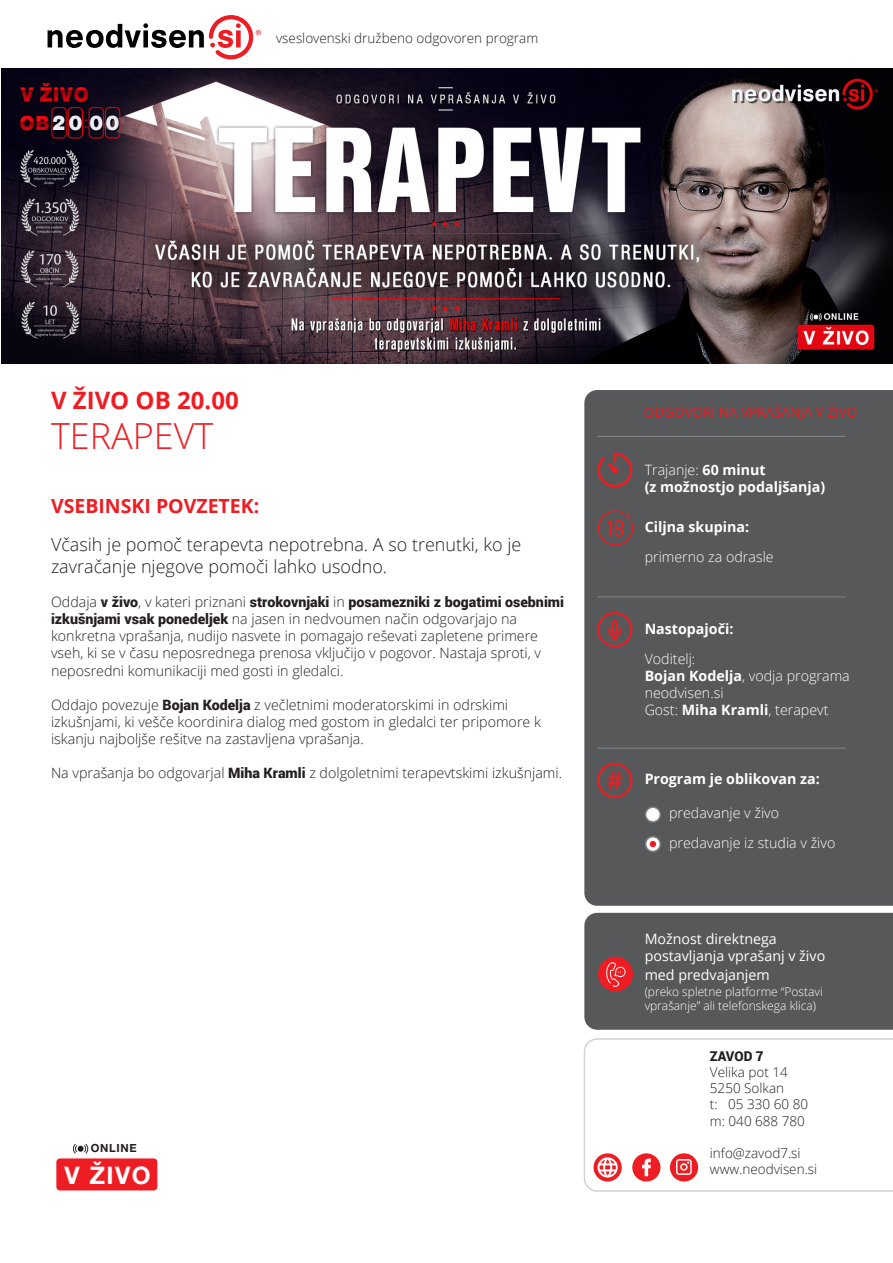
<style>
.page{position:relative;width:893px;height:1263px;background:#fff}
.page>*{position:absolute;margin:0;border:0;box-sizing:border-box;transform-origin:0 0}
._01_Body{font:300 36px "Open Sans";color:#ee1d23}
._01_Body_TEKST_BEL{font:700 24.15px "Helvetica Neue LT Pro";color:#fff}
._01_Body-2{font:700 24px "Open Sans";color:#ee1d23}
._01_Body-3{font:700 19.5px "Open Sans";color:#ee1d23}
._01_Body-4{font:300 18px/21.6px "Open Sans";color:#231f20}
._01_Body-5{font:300 14.25px/17.1px "Open Sans";color:#231f20}
._01_Body-6{font:300 14.25px/17.1px "Open Sans";color:#fff}
._01_Body-7{font:700 14.25px "Open Sans";color:#fff}
._01_Body-8{font:14.25px/17.7px "Open Sans";color:#fff}
._01_Body-9{font:300 13.5px "Open Sans";color:#231f20}
._01_Body-10{font:13.5px "Open Sans";color:#ee1d23}
._01_Body-11{font:900 13.5px "Roboto";letter-spacing:-.005em;color:#231f20}
._01_Body-12{font:300 12px/14.4px "Open Sans";color:#fff}
._01_Body_TEKST_BEL-2{font:700 11.25px "Helvetica Neue LT Pro";letter-spacing:.06em;color:#231f20}
.s1{font-family:"Roboto";font-weight:900}
.s2{font-weight:700}
</style>
<div class="page">
<div style="left:584px;top:390px;width:309px;height:516px;background:#57585a"></div>
<img style="left:1px;top:68px;width:892px;height:295px">
<svg style="left:48px;top:15px;width:213px;height:45px"></svg>
<svg style="left:597px;top:452px;width:36px;height:36px"></svg>
<hr style="left:597px;top:436px;width:249px;height:1px;background:#808285">
<hr style="left:597px;top:596px;width:249px;height:1px;background:#808285">
<svg style="left:597px;top:612px;width:36px;height:35px"></svg>
<div style="left:584px;top:913px;width:309px;height:117px;background:#57585a"></div>
<svg style="left:584px;top:1038px;width:309px;height:154px"></svg>
<div style="left:632px;top:1153px;width:28px;height:28px;background:#ee1d23;border-radius:50%"></div>
<svg style="left:642px;top:1158px;width:9px;height:18px"></svg>
<svg style="left:593px;top:1153px;width:29px;height:28px"></svg>
<svg style="left:597px;top:1157px;width:21px;height:20px"></svg>
<div style="left:670px;top:1153px;width:28px;height:28px;background:#ee1d23;border-radius:50%"></div>
<svg style="left:676px;top:1159px;width:16px;height:16px"></svg>
<hr style="left:597px;top:747px;width:249px;height:2px;background:#808285">
<div style="left:646px;top:807px;width:14px;height:15px;background:#fff;border-radius:50%"></div>
<div style="left:645px;top:806px;width:16px;height:17px;border:2px solid #808285;border-radius:50%"></div>
<svg style="left:646px;top:837px;width:14px;height:14px"></svg>
<div style="left:645px;top:836px;width:16px;height:16px;border:2px solid #808285;border-radius:50%"></div>
<svg style="left:597px;top:763px;width:36px;height:35px"></svg>
<svg style="left:650px;top:841px;width:6px;height:6px"></svg>
<svg style="left:598px;top:510px;width:35px;height:36px"></svg>
<div style="left:56px;top:1158px;width:101px;height:32px;background:#ee1d23;border-radius:4px"></div>
<svg style="left:73px;top:1144px;width:15px;height:10px"></svg>
<p class="_01_Body-9" style="left:276px;top:29px;width:264px">vseslovenski družbeno odgovoren program</p>
<p class="_01_Body-2" style="left:51px;top:383px;width:189px">V ŽIVO OB 20.00</p>
<p class="_01_Body" style="left:51px;top:411px;width:164px">TERAPEVT</p>
<p class="_01_Body-3" style="left:51px;top:492px;width:210px">VSEBINSKI POVZETEK:</p>
<p class="_01_Body-4" style="left:51px;top:533px;width:472px">Včasih je pomoč terapevta nepotrebna. A so trenutki, ko je zavračanje njegove pomoči lahko usodno.</p>
<p class="_01_Body-5" style="left:51px;top:593px;width:515px">Oddaja <span class="s1">v živo</span>, v kateri priznani <span class="s1">strokovnjaki</span> in <span class="s1">posamezniki z bogatimi osebnimi izkušnjami vsak ponedeljek</span> na jasen in nedvoumen način odgovarjajo na konkretna vprašanja, nudijo nasvete in pomagajo reševati zapletene primere vseh, ki se v času neposrednega prenosa vključijo v pogovor. Nastaja sproti, v neposredni komunikaciji med gosti in gledalci.</p>
<p class="_01_Body-5" style="left:51px;top:696px;width:491px">Oddajo povezuje <span class="s1">Bojan Kodelja</span> z večletnimi moderatorskimi in odrskimi izkušnjami, ki vešče koordinira dialog med gostom in gledalci ter pripomore k iskanju najboljše rešitve na zastavljena vprašanja.</p>
<p class="_01_Body-5" style="left:51px;top:764px;width:513px">Na vprašanja bo odgovarjal <span class="s1">Miha Kramli</span> z dolgoletnimi terapevtskimi izkušnjami.</p>
<p class="_01_Body_TEKST_BEL-2" style="left:91px;top:1141px;width:47px">ONLINE</p>
<p class="_01_Body_TEKST_BEL" style="left:64px;top:1160px;width:88px">V ŽIVO</p>
<p class="_01_Body-10" style="left:644px;top:403px;width:215px">ODGOVORI NA VPRAŠANJA V ŽIVO</p>
<p class="_01_Body-6" style="left:645px;top:461px;width:123px">Trajanje: <span class="s2">60 minut</span></p>
<p class="_01_Body-7" style="left:645px;top:477px;width:182px">(z možnostjo podaljšanja)</p>
<p class="_01_Body-7" style="left:645px;top:517px;width:106px">Ciljna skupina:</p>
<p class="_01_Body-6" style="left:645px;top:548px;width:131px">primerno za odrasle</p>
<p class="_01_Body-7" style="left:645px;top:618px;width:90px">Nastopajoči:</p>
<p class="_01_Body-6" style="left:645px;top:649px;width:52px">Voditelj:</p>
<p class="_01_Body-6" style="left:645px;top:667px;width:207px"><span class="s2">Bojan Kodelja</span>, vodja programa neodvisen.si<br>Gost: <span class="s2">Miha Kramli</span>, terapevt</p>
<p class="_01_Body-7" style="left:645px;top:769px;width:177px">Program je oblikovan za:</p>
<p class="_01_Body-6" style="left:669px;top:804px;width:112px">predavanje v živo</p>
<p class="_01_Body-6" style="left:669px;top:834px;width:168px">predavanje iz studia v živo</p>
<p class="_01_Body-8" style="left:645px;top:930px;width:182px">Možnost direktnega postavljanja vprašanj v živo med predvajanjem</p>
<p class="_01_Body-12" style="left:645px;top:984px;width:180px">(preko spletne platforme “Postavi vprašanje” ali telefonskega klica)</p>
<p class="_01_Body-11" style="left:710px;top:1046px;width:55px">ZAVOD 7</p>
<p class="_01_Body-9" style="left:710px;top:1063px;width:79px">Velika pot 14</p>
<p class="_01_Body-9" style="left:710px;top:1079px;width:76px">5250 Solkan</p>
<p class="_01_Body-9" style="left:710px;top:1095px;width:100px">t: 05 330 60 80</p>
<p class="_01_Body-9" style="left:710px;top:1111px;width:97px">m: 040 688 780</p>
<p class="_01_Body-9" style="left:710px;top:1144px;width:92px">info@zavod7.si</p>
<p class="_01_Body-9" style="left:710px;top:1160px;width:109px">www.neodvisen.si</p>
</div>
